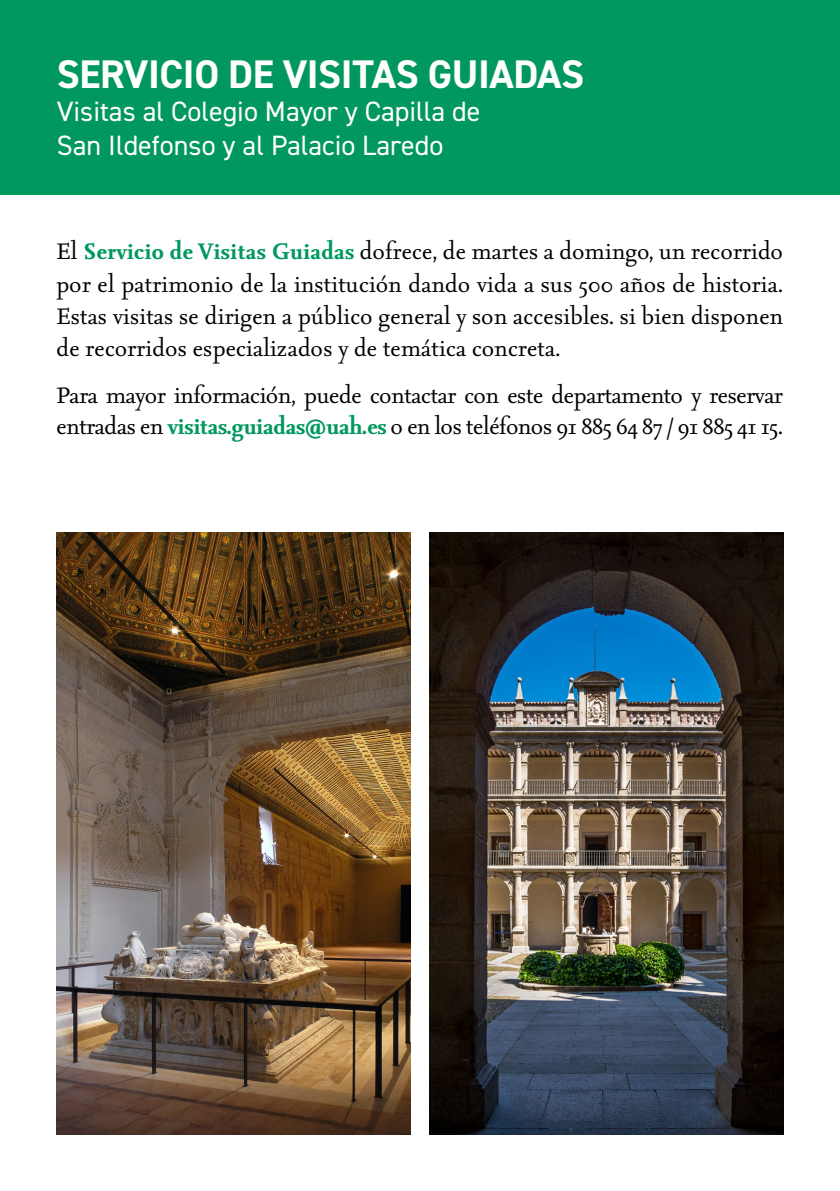
<style>
.page{position:relative;width:840px;height:1191px;background:#fff}
.page>*{position:absolute;margin:0;border:0;box-sizing:border-box;transform-origin:0 0}
.t1{font:700 40px "DIN2014";letter-spacing:-.01em;color:#fff}
.t2{font:28px/33.6px "DIN2014";color:#fff}
.t3{font:27px/32px "Seria Pro";letter-spacing:-.01em;color:#000;text-align:justify}
.s1{font-weight:700;color:#00985f}
</style>
<div class="page">
<div style="left:0;top:0;width:839px;height:194px;background:#00985f"></div>
<img style="left:57px;top:533px;width:353px;height:601px">
<img style="left:429px;top:533px;width:353px;height:601px">
<h1 class="t1" style="left:57px;top:47px;width:528px">SERVICIO DE VISITAS GUIADAS</h1>
<p class="t2" style="left:57px;top:94px;width:425px">Visitas al Colegio Mayor y Capilla de<br>San Ildefonso y al Palacio Laredo</p>
<p class="t3" style="left:56px;top:235px;width:727px">El <span class="s1">Servicio de Visitas Guiadas</span> dofrece, de martes a domingo, un recorrido por el patrimonio de la institución dando vida a sus 500 años de historia.<br>Estas visitas se dirigen a público general y son accesibles. si bien disponen de recorridos especializados y de temática concreta.</p>
<p class="t3" style="left:56px;top:379px;width:727px;line-height:30.6px">Para mayor información, puede contactar con este departamento y reservar entradas en <span class="s1">visitas.guiadas@uah.es</span> o en los teléfonos 91 885 64 87 / 91 885 41 15.</p>
</div>
